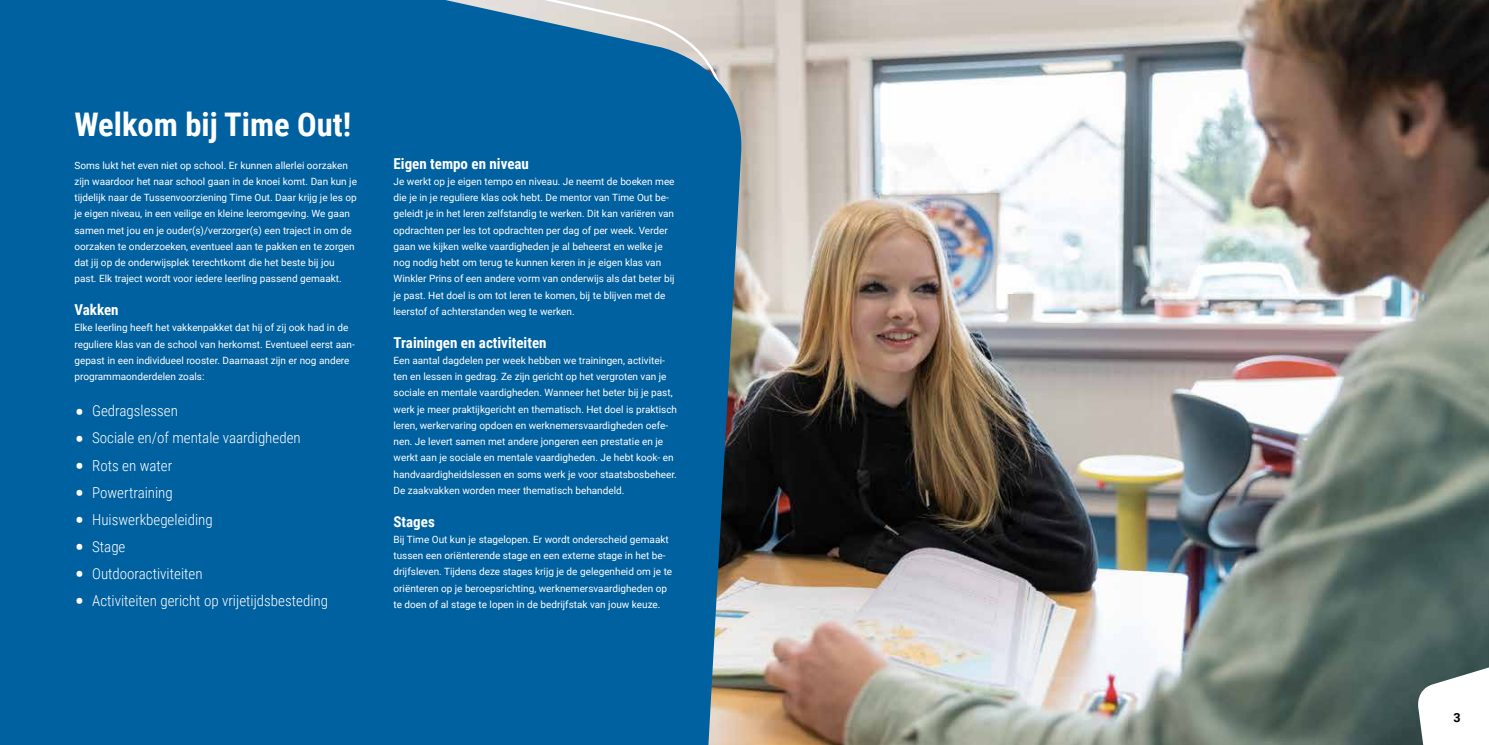
<style>
.page{position:relative;width:1489px;height:745px;background:#fff}
.page>*{position:absolute;margin:0;border:0;box-sizing:border-box;transform-origin:0 0}
.t1{font:700 32.5px "Roboto Condensed";color:#fff}
.t2{font:300 15px "Roboto Condensed";color:#fff}
.t3{font:700 15px "Roboto Condensed";color:#fff}
.t4{font:700 12.5px "Roboto";color:#000}
.t5{font:10px/16.2px "Roboto";color:#fff}
.s1{font-family:"Roboto";font-size:31.25px}
</style>
<div class="page">
<img style="left:746px;top:0;width:742px;height:744px">
<div style="left:0;top:0;width:746px;height:744px;background:#0061a1"></div>
<svg style="left:1415px;top:626px;width:73px;height:118px"></svg>
<h1 class="t1" style="left:74px;top:102px;width:278px">Welkom bij Time Out!</h1>
<p class="t5" style="left:74px;top:156px;width:284px">Soms lukt het even niet op school. Er kunnen allerlei oorzaken zijn waardoor het naar school gaan in de knoei komt. Dan kun je tijdelijk naar de Tussenvoorziening Time Out. Daar krijg je les op je eigen niveau, in een veilige en kleine leeromgeving. We gaan samen met jou en je ouder(s)/verzorger(s) een traject in om de oorzaken te onderzoeken, eventueel aan te pakken en te zorgen dat jij op de onderwijsplek terechtkomt die het beste bij jou past. Elk traject wordt voor iedere leerling passend gemaakt.</p>
<h2 class="t3" style="left:74px;top:299px;width:46px">Vakken</h2>
<p class="t5" style="left:74px;top:319px;width:282px">Elke leerling heeft het vakkenpakket dat hij of zij ook had in de reguliere klas van de school van herkomst. Eventueel eerst aan&shy;gepast in een individueel rooster. Daarnaast zijn er nog andere programmaonderdelen zoals:</p>
<h2 class="t2" style="left:74px;top:400px;width:105px"><span class="s1">•</span> Gedragslessen</h2>
<h2 class="t2" style="left:74px;top:427px;width:228px"><span class="s1">•</span> Sociale en/of mentale vaardigheden</h2>
<h2 class="t2" style="left:74px;top:454px;width:99px"><span class="s1">•</span> Rots en water</h2>
<h2 class="t2" style="left:74px;top:481px;width:100px"><span class="s1">•</span> Powertraining</h2>
<h2 class="t2" style="left:74px;top:508px;width:140px"><span class="s1">•</span> Huiswerkbegeleiding</h2>
<h2 class="t2" style="left:74px;top:535px;width:53px"><span class="s1">•</span> Stage</h2>
<h2 class="t2" style="left:74px;top:563px;width:130px"><span class="s1">•</span> Outdooractiviteiten</h2>
<h2 class="t2" style="left:74px;top:590px;width:255px"><span class="s1">•</span> Activiteiten gericht op vrijetijdsbesteding</h2>
<h2 class="t3" style="left:393px;top:153px;width:137px">Eigen tempo en niveau</h2>
<p class="t5" style="left:393px;top:173px;width:282px">Je werkt op je eigen tempo en niveau. Je neemt de boeken mee die je in je reguliere klas ook hebt. De mentor van Time Out be&shy;geleidt je in het leren zelfstandig te werken. Dit kan variëren van opdrachten per les tot opdrachten per dag of per week. Verder gaan we kijken welke vaardigheden je al beheerst en welke je nog nodig hebt om terug te kunnen keren in je eigen klas van Winkler Prins of een andere vorm van onderwijs als dat beter bij je past. Het doel is om tot leren te komen, bij te blijven met de leerstof of achterstanden weg te werken.</p>
<h2 class="t3" style="left:393px;top:331px;width:154px">Trainingen en activiteiten</h2>
<p class="t5" style="left:393px;top:351px;width:285px">Een aantal dagdelen per week hebben we trainingen, activitei&shy;ten en lessen in gedrag. Ze zijn gericht op het vergroten van je sociale en mentale vaardigheden. Wanneer het beter bij je past, werk je meer praktijkgericht en thematisch. Het doel is praktisch leren, werkervaring opdoen en werknemersvaardigheden oefe&shy;nen. Je levert samen met andere jongeren een prestatie en je werkt aan je sociale en mentale vaardigheden. Je hebt kook- en handvaardigheidslessen en soms werk je voor staatsbosbeheer.<br>De zaakvakken worden meer thematisch behandeld.</p>
<h2 class="t3" style="left:393px;top:510px;width:43px">Stages</h2>
<p class="t5" style="left:393px;top:530px;width:280px">Bij Time Out kun je stagelopen. Er wordt onderscheid gemaakt tussen een oriënterende stage en een externe stage in het be&shy;drijfsleven. Tijdens deze stages krijg je de gelegenheid om je te oriënteren op je beroepsrichting, werknemersvaardigheden op te doen of al stage te lopen in de bedrijfstak van jouw keuze.</p>
<p class="t4" style="left:1453px;top:708px;width:9px">3</p>
</div>
